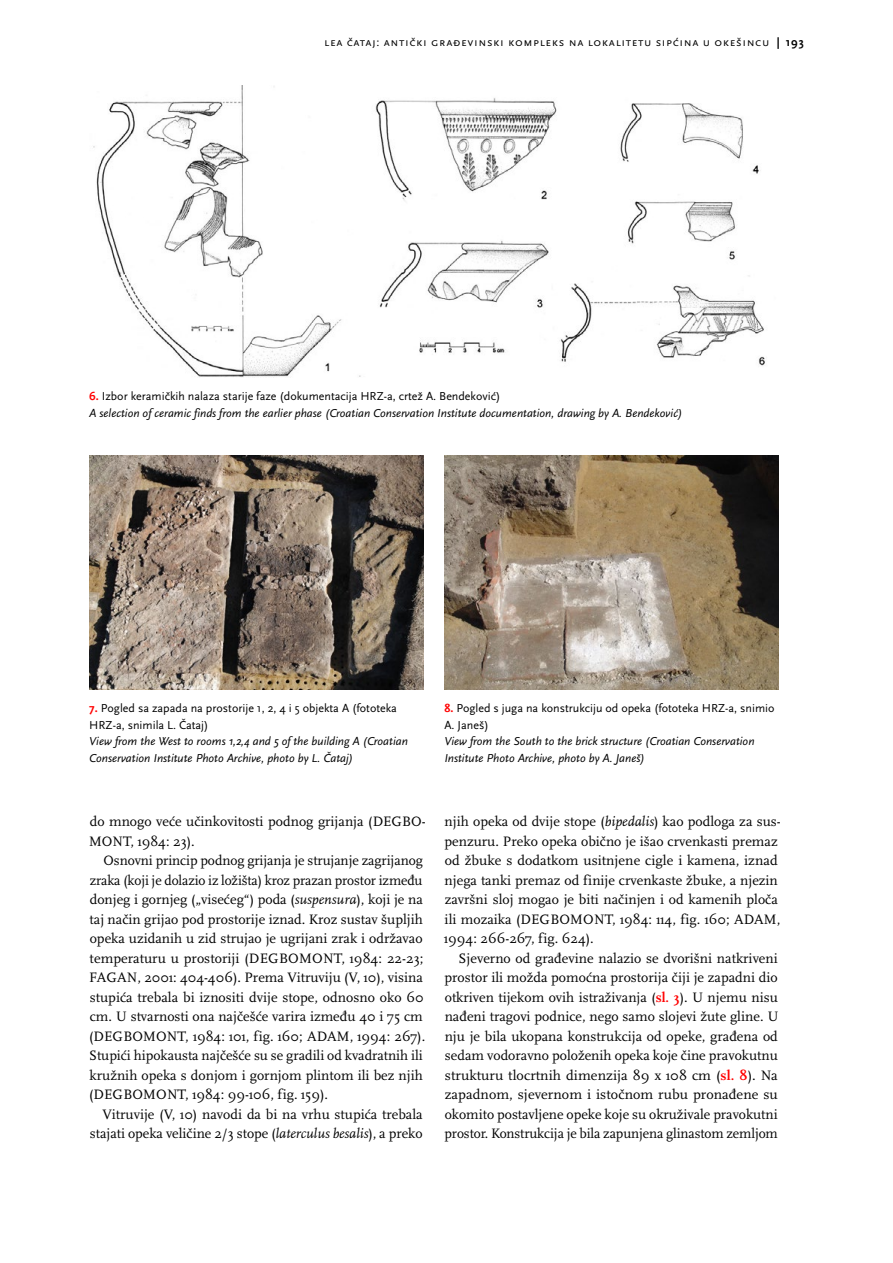
<style>
.page{position:relative;width:893px;height:1263px;background:#fff}
.page>*{position:absolute;margin:0;border:0;box-sizing:border-box;transform-origin:0 0}
.t1{font:14.25px/19.5px "Scala Pro";color:#000}
.t2{font:italic 12px/16.5px "Scala Sans Pro";color:#000}
.t3{font:12px/16.5px "Scala Sans Pro";color:#000}
.t4{font:12px "Scala Sans Pro";letter-spacing:.05em;color:#000}
.s1{font-weight:700}
.s2{font-weight:700;font-style:normal;color:#f00}
.s3{font-style:normal}
.s4{font-weight:700;color:#f00}
.s5{font-style:italic}
</style>
<div class="page">
<img style="left:93px;top:85px;width:672px;height:293px">
<img style="left:89px;top:456px;width:334px;height:234px">
<img style="left:444px;top:456px;width:334px;height:234px">
<p class="t4" style="left:324px;top:35px;width:481px">lea čataj: Antički građevinski kompleks na lokalitetu Sipćina u Okešincu <span class="s1">| 193</span></p>
<p class="t2" style="left:89px;top:388px;width:595px"><span class="s2">6.</span> <span class="s3">Izbor keramičkih nalaza starije faze (dokumentacija HRZ-a, crtež A. Bendeković)<br></span>A selection of ceramic finds from the earlier phase (Croatian Conservation Institute documentation, drawing by A. Bendeković)</p>
<p class="t3" style="left:89px;top:700px;width:309px"><span class="s4">7.</span> Pogled sa zapada na prostorije 1, 2, 4 i 5 objekta A (fototeka<br>HRZ-a, snimila L. Čataj)</p>
<p class="t2" style="left:89px;top:733px;width:320px">View from the West to rooms 1,2,4 and 5 of the building A (Croatian<br>Conservation Institute Photo Archive, photo by L. Čataj)</p>
<p class="t3" style="left:444px;top:700px;width:332px"><span class="s4">8.</span> Pogled s juga na konstrukciju od opeka (fototeka HRZ-a, snimio<br>A. Janeš)</p>
<p class="t2" style="left:444px;top:733px;width:312px">View from the South to the brick structure (Croatian Conservation<br>Institute Photo Archive, photo by A. Janeš)</p>
<p class="t1" style="left:89px;top:812px;width:338px">do mnogo veće učinkovitosti podnog grijanja (DEGBO-<br>MONT, 1984: 23).</p>
<p class="t1" style="left:89px;top:851px;width:338px;text-indent:15px">Osnovni princip podnog grijanja je strujanje zagrijanog zraka (koji je dolazio iz ložišta) kroz prazan prostor između donjeg i gornjeg („visećeg“) poda (<span class="s5">suspensura</span>), koji je na taj način grijao pod prostorije iznad. Kroz sustav šupljih opeka uzidanih u zid strujao je ugrijani zrak i održavao temperaturu u prostoriji (DEGBOMONT, 1984: 22-23; FAGAN, 2001: 404-406). Prema Vitruviju (V, 10), visina stupića trebala bi iznositi dvije stope, odnosno oko 60 cm. U stvarnosti ona najčešće varira između 40 i 75 cm (DEGBOMONT, 1984: 101, fig. 160; ADAM, 1994: 267).<br>Stupići hipokausta najčešće su se gradili od kvadratnih ili kružnih opeka s donjom i gornjom plintom ili bez njih (DEGBOMONT, 1984: 99-106, fig. 159).</p>
<p class="t1" style="left:90px;top:1104px;width:334px;text-align:right">Vitruvije (V, 10) navodi da bi na vrhu stupića trebala stajati opeka veličine 2/3 stope (<span class="s5">laterculus besalis</span>), a preko</p>
<p class="t1" style="left:444px;top:812px;width:338px">njih opeka od dvije stope (<span class="s5">bipedalis</span>) kao podloga za sus&shy;penzuru. Preko opeka obično je išao crvenkasti premaz od žbuke s dodatkom usitnjene cigle i kamena, iznad njega tanki premaz od finije crvenkaste žbuke, a njezin završni sloj mogao je biti načinjen i od kamenih ploča ili mozaika (DEGBOMONT, 1984: 114, fig. 160; ADAM, 1994: 266-267, fig. 624).</p>
<p class="t1" style="left:445px;top:948px;width:335px;text-align:justify;text-indent:14px">Sjeverno od građevine nalazio se dvorišni natkriveni prostor ili možda pomoćna prostorija čiji je zapadni dio otkriven tijekom ovih istraživanja (<span class="s4">sl. 3</span>). U njemu nisu nađeni tragovi podnice, nego samo slojevi žute gline. U nju je bila ukopana konstrukcija od opeke, građena od sedam vodoravno položenih opeka koje čine pravokutnu strukturu tlocrtnih dimenzija 89 x 108 cm (<span class="s4">sl. 8</span>). Na zapadnom, sjevernom i istočnom rubu pronađene su okomito postavljene opeke koje su okruživale pravokutni prostor. Konstrukcija je bila zapunjena glinastom zemljom</p>
</div>
